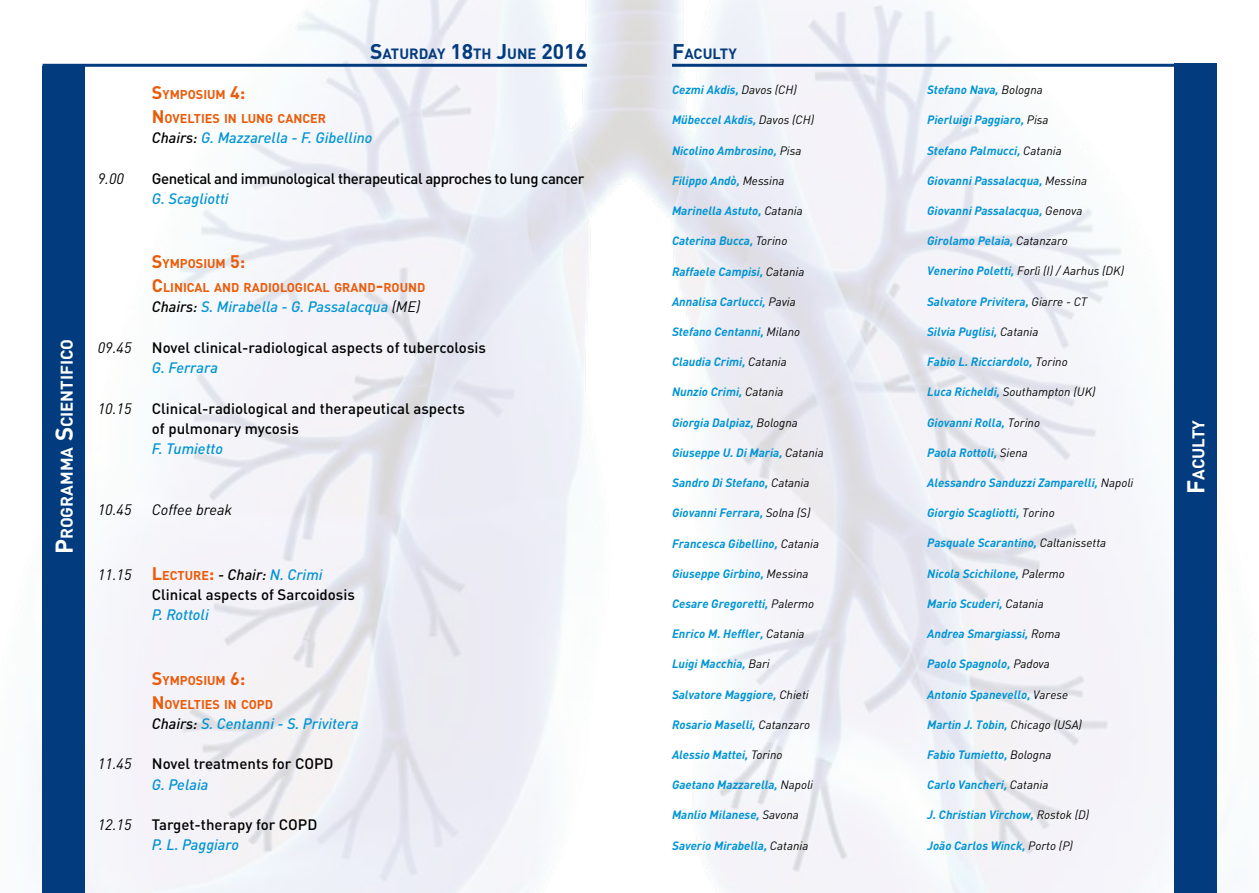
<style>
.page{position:relative;width:1259px;height:893px;background:#fff}
.page>*{position:absolute;margin:0;border:0;box-sizing:border-box;transform-origin:0 0}
.t1{font:700 18px "DIN Pro";color:#ea5b0a}
.t2{font:700 16.8px "DIN Pro";color:#fff}
.t3{font:500 15px/20.2px "DIN Pro";color:#000}
.t4{font:italic 500 15px "DIN Pro";color:#0094d4}
.t5{font:500 15px "DIN Pro";letter-spacing:-.03em;color:#000}
.t6{font:italic 15px "DIN Pro";color:#000}
.t7{font:700 14.7px "DIN Pro";color:#023b7e}
.t8{font:700 12.6px/23.9px "DIN Pro";color:#ea5b0a}
.t9{font:italic 700 12px "DIN Pro";color:#0094d4}
.t10{font:italic 12px "DIN Pro";color:#000}
.s1{font-size:24px}
.s2{font-size:21px}
.s3{font-size:18px}
.s4{color:#000}
.s5{font-weight:400;color:#000}
.s6{font-weight:400;font-style:italic}
.s7{font-weight:700;font-size:18px;color:#ea5b0a}
.s8{font-weight:700;font-size:12.6px;color:#ea5b0a}
.s9{font-style:italic}
.s10{font-style:italic;color:#0094d4}
.s11{font-weight:700;color:#0094d4}
</style>
<div class="page">
<img style="left:42px;top:0;width:1175px;height:893px">
<hr style="left:43px;top:64px;width:544px;height:3px;background:#023b7e">
<div style="left:43px;top:67px;width:42px;height:826px;background:#023b7e"></div>
<div style="left:1174px;top:64px;width:42px;height:829px;background:#023b7e"></div>
<hr style="left:672px;top:64px;width:544px;height:3px;background:#023b7e">
<h2 class="t2" style="left:53px;top:554px;width:217px;rotate:-90deg"><span class="s1">P</span>ROGRAMMA <span class="s1">S</span>CIENTIFICO</h2>
<p class="t7" style="left:370px;top:41px;width:218px"><span class="s2">S</span>ATURDAY <span class="s2">18</span>TH <span class="s2">J</span>UNE <span class="s2">2016</span></p>
<h1 class="t1" style="left:98px;top:77px;width:33px">S</h1>
<p class="t8" style="left:162px;top:81px;width:84px">YMPOSIUM <span class="s3">4:</span></p>
<h1 class="t1" style="left:98px;top:101px;width:34px">N</h1>
<p class="t8" style="left:165px;top:105px;width:163px">OVELTIES IN LUNG CANCER</p>
<p class="t4" style="left:152px;top:126px;width:222px"><span class="s4">Chairs:</span> G. Mazzarella - F. Gibellino</p>
<p class="t6" style="left:98px;top:166px;width:28px">9.00</p>
<p class="t5" style="left:152px;top:166px;width:434px">Genetical and immunological therapeutical approches to lung cancer</p>
<p class="t4" style="left:152px;top:186px;width:78px">G. Scagliotti</p>
<h1 class="t1" style="left:98px;top:247px;width:33px">S</h1>
<p class="t8" style="left:152px;top:250px;width:273px;text-indent:11px">YMPOSIUM <span class="s3">5:<br>C</span>LINICAL AND RADIOLOGICAL GRAND<span class="s3">-</span>ROUND</p>
<p class="t4" style="left:152px;top:295px;width:270px"><span class="s4">Chairs:</span> S. Mirabella - G. Passalacqua <span class="s5">(ME)</span></p>
<p class="t6" style="left:98px;top:336px;width:35px">09.45</p>
<p class="t3" style="left:152px;top:336px;width:336px">Novel clinical-radiological aspects of tubercolosis</p>
<p class="t4" style="left:152px;top:356px;width:68px">G. Ferrara</p>
<p class="t6" style="left:98px;top:397px;width:35px">10.15</p>
<p class="t3" style="left:152px;top:397px;width:315px">Clinical-radiological and therapeutical aspects of pulmonary mycosis</p>
<p class="t4" style="left:152px;top:437px;width:73px">F. Tumietto</p>
<p class="t6" style="left:98px;top:498px;width:35px">10.45</p>
<p class="t6" style="left:152px;top:498px;width:82px">Coffee break</p>
<p class="t3" style="left:152px;top:562px;width:205px;text-indent:-54px"><span class="s6">11.15</span> <span class="s7">L</span><span class="s8">ECTURE</span><span class="s7">:</span> <span class="s9">- Chair:</span> <span class="s10">N. Crimi<br></span>Clinical aspects of Sarcoidosis</p>
<p class="t4" style="left:152px;top:603px;width:58px">P. Rottoli</p>
<h1 class="t1" style="left:98px;top:663px;width:33px">S</h1>
<p class="t8" style="left:162px;top:667px;width:84px">YMPOSIUM <span class="s3">6:</span></p>
<h1 class="t1" style="left:98px;top:687px;width:34px">N</h1>
<p class="t8" style="left:165px;top:690px;width:101px">OVELTIES IN COPD</p>
<p class="t4" style="left:152px;top:711px;width:208px"><span class="s4">Chairs:</span> S. Centanni - S. Privitera</p>
<p class="t6" style="left:98px;top:752px;width:35px">11.45</p>
<p class="t3" style="left:152px;top:752px;width:183px">Novel treatments for COPD</p>
<p class="t4" style="left:152px;top:772px;width:58px">G. Pelaia</p>
<p class="t6" style="left:98px;top:813px;width:35px">12.15</p>
<p class="t3" style="left:152px;top:813px;width:167px">Target-therapy for COPD</p>
<p class="t4" style="left:152px;top:833px;width:89px">P. L. Paggiaro</p>
<p class="t7" style="left:672px;top:41px;width:66px"><span class="s2">F</span>ACULTY</p>
<p class="t9" style="left:672px;top:80px;width:126px">Cezmi Akdis, <span class="s5">Davos (CH)</span></p>
<p class="t9" style="left:672px;top:110px;width:144px">Mübeccel Akdis, <span class="s5">Davos (CH)</span></p>
<p class="t9" style="left:672px;top:140px;width:131px">Nicolino Ambrosino, <span class="s5">Pisa</span></p>
<p class="t9" style="left:672px;top:171px;width:114px">Filippo Andò, <span class="s5">Messina</span></p>
<p class="t9" style="left:672px;top:201px;width:132px">Marinella Astuto, <span class="s5">Catania</span></p>
<p class="t9" style="left:672px;top:231px;width:117px">Caterina Bucca, <span class="s5">Torino</span></p>
<p class="t9" style="left:672px;top:261px;width:134px">Raffaele Campisi, <span class="s5">Catania</span></p>
<p class="t9" style="left:672px;top:292px;width:125px">Annalisa Carlucci, <span class="s5">Pavia</span></p>
<p class="t9" style="left:672px;top:322px;width:130px">Stefano Centanni, <span class="s5">Milano</span></p>
<p class="t9" style="left:672px;top:352px;width:116px">Claudia Crimi, <span class="s5">Catania</span></p>
<p class="t9" style="left:672px;top:382px;width:113px">Nunzio Crimi, <span class="s5">Catania</span></p>
<p class="t9" style="left:672px;top:412px;width:127px">Giorgia Dalpiaz, <span class="s5">Bologna</span></p>
<p class="t9" style="left:672px;top:443px;width:153px">Giuseppe U. Di Maria, <span class="s5">Catania</span></p>
<p class="t9" style="left:672px;top:473px;width:139px">Sandro Di Stefano, <span class="s5">Catania</span></p>
<p class="t9" style="left:672px;top:503px;width:140px">Giovanni Ferrara, <span class="s5">Solna (S)</span></p>
<p class="t9" style="left:672px;top:533px;width:149px">Francesca Gibellino, <span class="s5">Catania</span></p>
<p class="t9" style="left:672px;top:563px;width:138px">Giuseppe Girbino, <span class="s5">Messina</span></p>
<p class="t9" style="left:672px;top:594px;width:144px">Cesare Gregoretti, <span class="s5">Palermo</span></p>
<p class="t9" style="left:672px;top:624px;width:134px">Enrico M. Heffler, <span class="s5">Catania</span></p>
<p class="t9" style="left:672px;top:654px;width:99px">Luigi Macchia, <span class="s5">Bari</span></p>
<p class="t9" style="left:672px;top:684px;width:138px">Salvatore Maggiore, <span class="s5">Chieti</span></p>
<p class="t9" style="left:672px;top:715px;width:140px">Rosario Maselli, <span class="s5">Catanzaro</span></p>
<p class="t9" style="left:672px;top:745px;width:112px">Alessio Mattei, <span class="s5">Torino</span></p>
<p class="t9" style="left:672px;top:775px;width:142px">Gaetano Mazzarella, <span class="s5">Napoli</span></p>
<p class="t9" style="left:672px;top:805px;width:128px">Manlio Milanese, <span class="s5">Savona</span></p>
<p class="t9" style="left:672px;top:835px;width:138px">Saverio Mirabella, <span class="s5">Catania</span></p>
<p class="t9" style="left:927px;top:80px;width:117px">Stefano Nava, <span class="s5">Bologna</span></p>
<p class="t9" style="left:927px;top:110px;width:123px">Pierluigi Paggiaro, <span class="s5">Pisa</span></p>
<p class="t9" style="left:927px;top:140px;width:136px">Stefano Palmucci, <span class="s5">Catania</span></p>
<p class="t9" style="left:927px;top:171px;width:161px">Giovanni Passalacqua, <span class="s5">Messina</span></p>
<p class="t9" style="left:927px;top:201px;width:157px">Giovanni Passalacqua, <span class="s5">Genova</span></p>
<p class="t9" style="left:927px;top:231px;width:142px">Girolamo Pelaia, <span class="s5">Catanzaro</span></p>
<p class="t10" style="left:927px;top:262px;width:198px"><span class="s11">Venerino Poletti,</span> Forlì (I) / Aarhus (DK)</p>
<p class="t9" style="left:927px;top:291px;width:161px">Salvatore Privitera, <span class="s5">Giarre - CT</span></p>
<p class="t9" style="left:927px;top:322px;width:113px">Silvia Puglisi, <span class="s5">Catania</span></p>
<p class="t9" style="left:927px;top:352px;width:142px">Fabio L. Ricciardolo, <span class="s5">Torino</span></p>
<p class="t10" style="left:927px;top:383px;width:170px"><span class="s11">Luca Richeldi,</span> Southampton (UK)</p>
<p class="t9" style="left:927px;top:412px;width:114px">Giovanni Rolla, <span class="s5">Torino</span></p>
<p class="t9" style="left:927px;top:443px;width:102px">Paola Rottoli, <span class="s5">Siena</span></p>
<p class="t9" style="left:927px;top:473px;width:207px">Alessandro Sanduzzi Zamparelli, <span class="s5">Napoli</span></p>
<p class="t9" style="left:927px;top:503px;width:129px">Giorgio Scagliotti, <span class="s5">Torino</span></p>
<p class="t9" style="left:927px;top:533px;width:180px">Pasquale Scarantino, <span class="s5">Caltanissetta</span></p>
<p class="t9" style="left:927px;top:563px;width:139px">Nicola Scichilone, <span class="s5">Palermo</span></p>
<p class="t9" style="left:927px;top:594px;width:118px">Mario Scuderi, <span class="s5">Catania</span></p>
<p class="t9" style="left:927px;top:624px;width:135px">Andrea Smargiassi, <span class="s5">Roma</span></p>
<p class="t9" style="left:927px;top:654px;width:124px">Paolo Spagnolo, <span class="s5">Padova</span></p>
<p class="t9" style="left:927px;top:684px;width:142px">Antonio Spanevello, <span class="s5">Varese</span></p>
<p class="t9" style="left:927px;top:714px;width:156px">Martin J. Tobin, <span class="s5">Chicago (USA)</span></p>
<p class="t9" style="left:927px;top:745px;width:126px">Fabio Tumietto, <span class="s5">Bologna</span></p>
<p class="t9" style="left:927px;top:775px;width:123px">Carlo Vancheri, <span class="s5">Catania</span></p>
<p class="t9" style="left:927px;top:805px;width:163px">J. Christian Virchow, <span class="s5">Rostok (D)</span></p>
<p class="t9" style="left:927px;top:835px;width:147px">João Carlos Winck, <span class="s5">Porto (P)</span></p>
<h2 class="t2" style="left:1184px;top:494px;width:76px;rotate:-90deg"><span class="s1">F</span>ACULTY</h2>
</div>
